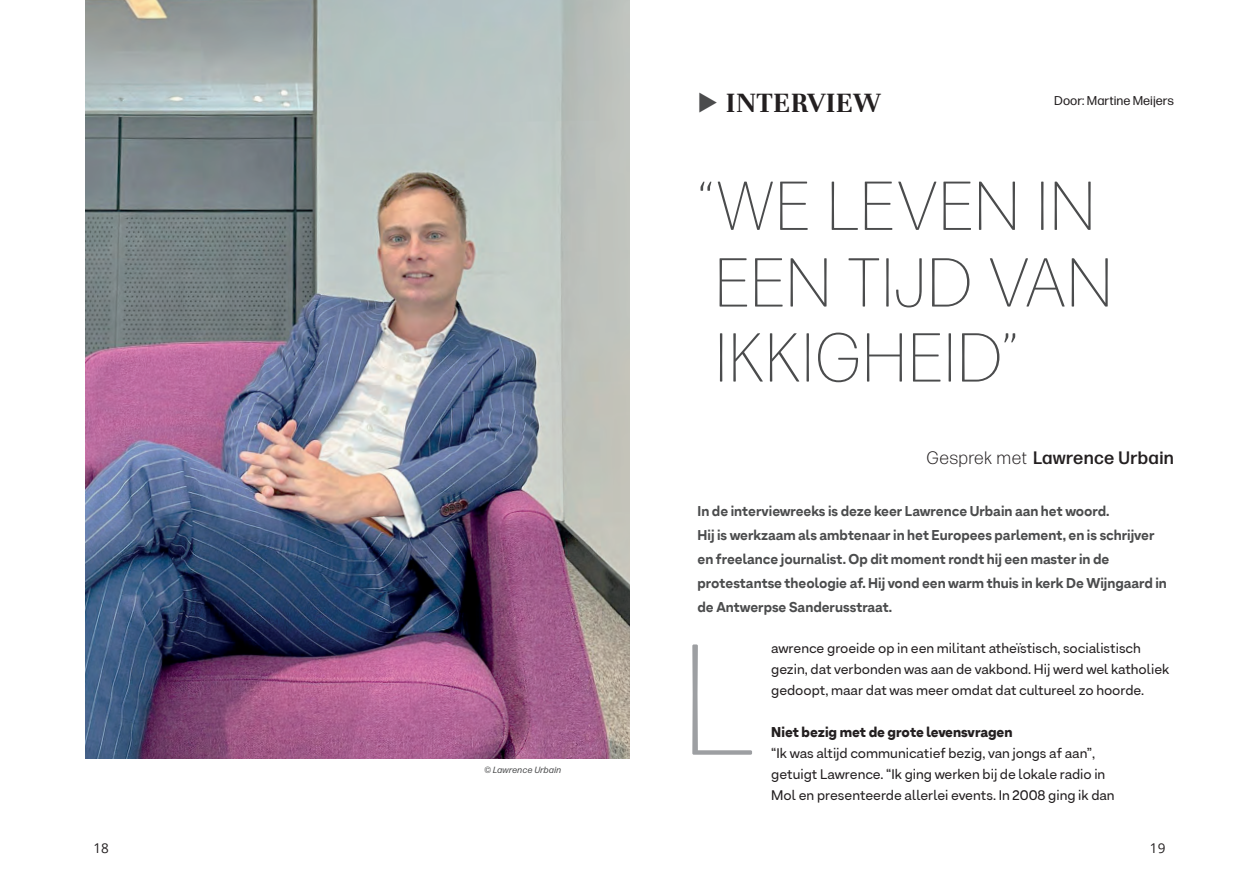
<style>
.page{position:relative;width:1259px;height:893px;background:#fff}
.page>*{position:absolute;margin:0;border:0;box-sizing:border-box;transform-origin:0 0}
.t1{font:200 157.5px "Forma DJR Micro";color:#9d9fa2}
.t2{font:200 69px/75.9px "Forma DJR Micro";letter-spacing:.005em;color:#4b4c4d}
.t3{font:700 30px "Unna";letter-spacing:.01em;color:#231f20}
.t4{font:500 18px "Forma DJR Micro";letter-spacing:.02em;color:#231f20}
.t5{font:13.8px/21px "Armin Soft";color:#231f20}
.t6{font:800 13.8px/24px "Armin Soft";color:#4b4c4d}
.t7{font:900 13.8px "Armin Soft";color:#231f20}
.t8{font:13.5px "Open Sans";color:#231f20}
.t9{font:12.75px "Forma DJR Micro";color:#231f20}
.t10{font:italic 9px "Forma DJR Micro";letter-spacing:.02em;color:#4b4c4d}
.s1{color:#4b4c4d}
.s2{font-weight:300}
</style>
<div class="page">
<img style="left:85px;top:0;width:544px;height:759px">
<h3 class="t3" style="left:697px;top:85px;width:184px"><span class="s1">◆</span> INTERVIEW</h3>
<p class="t9" style="left:1054px;top:92px;width:121px">Door: Martine Meijers</p>
<h2 class="t2" style="left:697px;top:167px;width:417px">“WE LEVEN IN<br>EEN TIJD VAN<br>IKKIGHEID”</h2>
<h3 class="t4" style="left:926px;top:447px;width:249px"><span class="s2">Gesprek met</span> Lawrence Urbain</h3>
<p class="t10" style="left:484px;top:764px;width:78px">© Lawrence Urbain</p>
<p class="t6" style="left:697px;top:499px;width:471px">In de interviewreeks is deze keer Lawrence Urbain aan het woord.<br>Hij is werkzaam als ambtenaar in het Europees parlement, en is schrijver en freelance journalist. Op dit moment rondt hij een master in de protestantse theologie af. Hij vond een warm thuis in kerk De Wijngaard in de Antwerpse Sanderusstraat.</p>
<h1 class="t1" style="left:680px;top:607px;width:76px">L</h1>
<p class="t5" style="left:771px;top:637px;width:399px">awrence groeide op in een militant atheïstisch, socialistisch gezin, dat verbonden was aan de vakbond. Hij werd wel katholiek gedoopt, maar dat was meer omdat dat cultureel zo hoorde.</p>
<p class="t7" style="left:771px;top:723px;width:243px">Niet bezig met de grote levensvragen</p>
<p class="t5" style="left:771px;top:742px;width:345px">“Ik was altijd communicatief bezig, van jongs af aan”, getuigt Lawrence. “Ik ging werken bij de lokale radio in<br>Mol en presenteerde allerlei events. In 2008 ging ik dan</p>
<p class="t8" style="left:94px;top:839px;width:17px">18</p>
<p class="t8" style="left:1150px;top:839px;width:17px">19</p>
</div>
